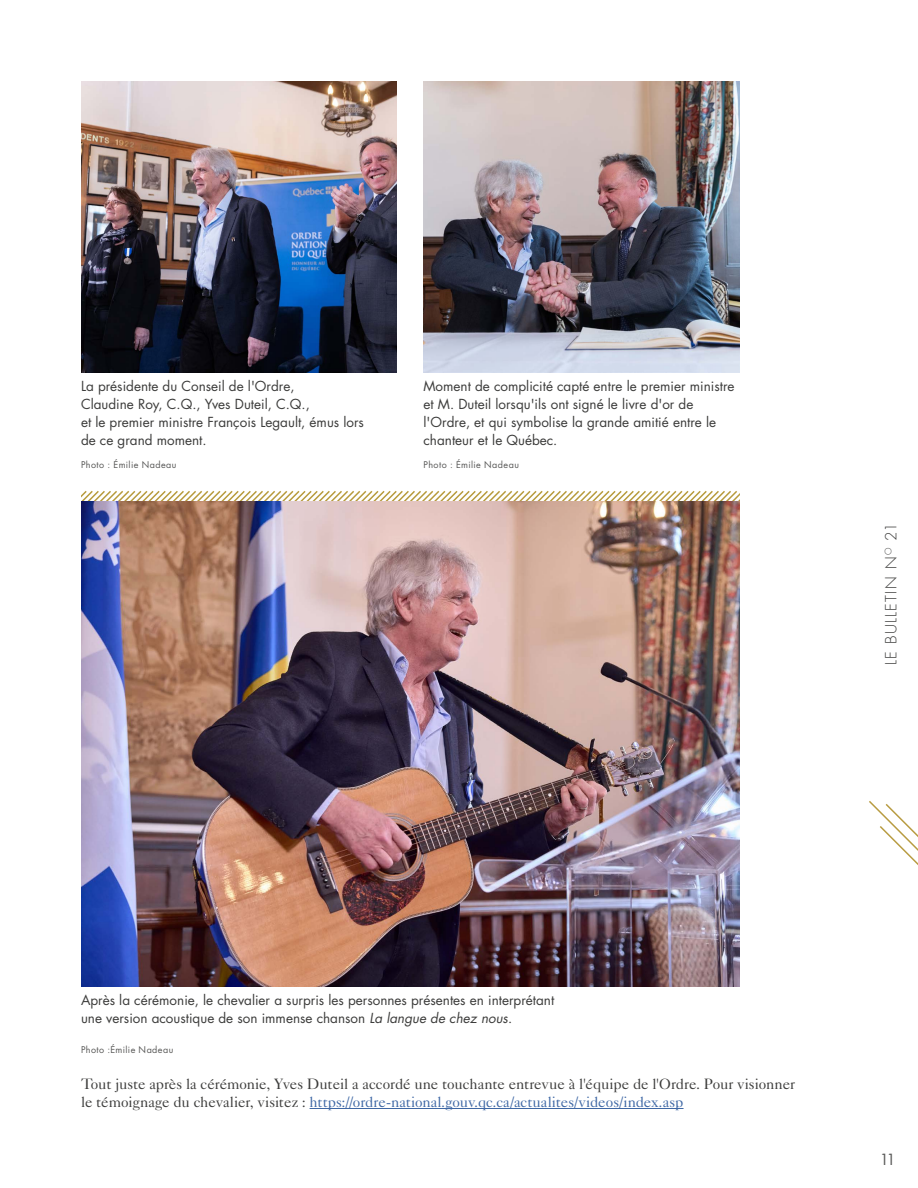
<style>
.page{position:relative;width:918px;height:1188px;background:#fff}
.page>*{position:absolute;margin:0;border:0;box-sizing:border-box;transform-origin:0 0}
.p_courant_caslon{font:15px/18px "Caslon 540 LT Std";letter-spacing:-.005em;color:#3c3c3b}
.t1{font:300 15px "Futura Std";letter-spacing:.09em;color:#3c3c3b}
.t2{font:15px "Futura Std";color:#575756}
.p_légende_photo_gauche{font:13.5px/18px "Futura Std";color:#3c3c3b}
.p_gauche_auteur_photos{font:9px "Futura Std";letter-spacing:.045em;color:#575756}
.s1{font-style:italic}
.s2{color:#3f68a5}
</style>
<div class="page">
<svg style="left:869px;top:801px;width:49px;height:64px"></svg>
<svg style="left:81px;top:491px;width:658px;height:10px"></svg>
<img style="left:81px;top:81px;width:316px;height:292px">
<img style="left:424px;top:81px;width:315px;height:292px">
<img style="left:81px;top:501px;width:658px;height:485px">
<hr style="left:310px;top:1108px;width:374px;height:1px;background:#3f68a5">
<p class="p_légende_photo_gauche" style="left:81px;top:378px;width:285px">La présidente du Conseil de l'Ordre,<br>Claudine Roy, C.Q., Yves Duteil, C.Q.,<br>et le premier ministre François Legault, émus lors de ce grand moment.</p>
<p class="p_gauche_auteur_photos" style="left:81px;top:459px;width:97px">Photo : Émilie Nadeau</p>
<p class="p_légende_photo_gauche" style="left:424px;top:378px;width:313px">Moment de complicité capté entre le premier ministre et M. Duteil lorsqu'ils ont signé le livre d'or de l'Ordre, et qui symbolise la grande amitié entre le chanteur et le Québec.</p>
<p class="p_gauche_auteur_photos" style="left:424px;top:459px;width:97px">Photo : Émilie Nadeau</p>
<p class="t1" style="left:882px;top:665px;width:144px;rotate:-90deg">LE BULLETIN N<sup>O</sup> 21</p>
<p class="p_légende_photo_gauche" style="left:81px;top:991px;width:475px">Après la cérémonie, le chevalier a surpris les personnes présentes en interprétant une version acoustique de son immense chanson <span class="s1">La langue de chez nous</span>.</p>
<p class="p_gauche_auteur_photos" style="left:81px;top:1044px;width:94px">Photo :Émilie Nadeau</p>
<p class="p_courant_caslon" style="left:81px;top:1075px;width:716px">Tout juste après la cérémonie, Yves Duteil a accordé une touchante entrevue à l'équipe de l'Ordre. Pour visionner le témoignage du chevalier, visitez : <span class="s2">https://ordre-national.gouv.qc.ca/actualites/videos/index.asp</span></p>
<p class="t2" style="left:880px;top:1150px;width:18px">11</p>
</div>
